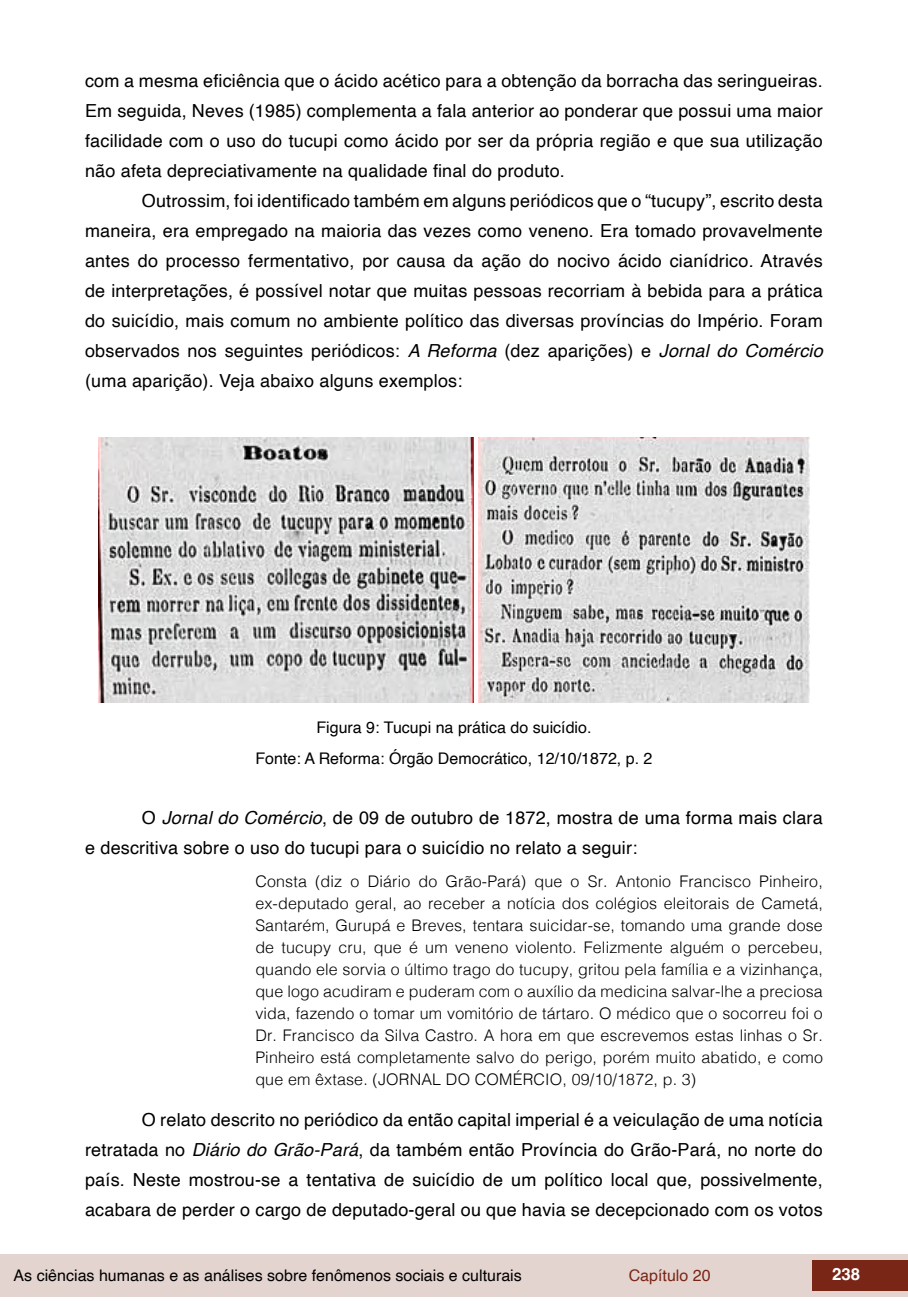
<style>
.page{position:relative;width:908px;height:1304px;background:#fff}
.page>*{position:absolute;margin:0;border:0;box-sizing:border-box;transform-origin:0 0}
.t1{font:18px/30px "Helvetica";letter-spacing:.01em;color:#000;text-align:justify}
.t2{font:700 16.8px "Helvetica";color:#fff}
.t3{font:300 16px/22px "Helvetica";letter-spacing:.01em;color:#000;text-align:justify}
.t4{font:16px/30.6px "Helvetica";color:#000;text-align:center}
.t5{font:16px "Helvetica";color:#7a2616}
.s1{font-style:italic}
</style>
<div class="page">
<div style="left:0;top:1254px;width:906px;height:43px;background:#e4d4d0"></div>
<div style="left:812px;top:1261px;width:95px;height:30px;background:#7a2616"></div>
<img style="left:98px;top:438px;width:375px;height:264px">
<img style="left:478px;top:437px;width:331px;height:265px">
<p class="t1" style="left:85px;top:66px;width:738px">com a mesma eficiência que o ácido acético para a obtenção da borracha das seringueiras.<br>Em seguida, Neves (1985) complementa a fala anterior ao ponderar que possui uma maior facilidade com o uso do tucupi como ácido por ser da própria região e que sua utilização não afeta depreciativamente na qualidade final do produto.</p>
<p class="t1" style="left:85px;top:186px;width:738px;text-indent:57px">Outrossim, foi identificado também em alguns periódicos que o “tucupy”, escrito desta maneira, era empregado na maioria das vezes como veneno. Era tomado provavelmente antes do processo fermentativo, por causa da ação do nocivo ácido cianídrico. Através de interpretações, é possível notar que muitas pessoas recorriam à bebida para a prática do suicídio, mais comum no ambiente político das diversas províncias do Império. Foram observados nos seguintes periódicos: <span class="s1">A Reforma</span> (dez aparições) e <span class="s1">Jornal do Comércio </span>(uma aparição). Veja abaixo alguns exemplos:</p>
<p class="t4" style="left:255px;top:713px;width:398px">Figura 9: Tucupi na prática do suicídio.<br>Fonte: A Reforma: Órgão Democrático, 12/10/1872, p. 2</p>
<p class="t1" style="left:85px;top:803px;width:738px;text-indent:57px">O <span class="s1">Jornal do Comércio</span>, de 09 de outubro de 1872, mostra de uma forma mais clara e descritiva sobre o uso do tucupi para o suicídio no relato a seguir:</p>
<p class="t3" style="left:255px;top:869px;width:568px">Consta (diz o Diário do Grão-Pará) que o Sr. Antonio Francisco Pinheiro, ex-deputado geral, ao receber a notícia dos colégios eleitorais de Cametá, Santarém, Gurupá e Breves, tentara suicidar-se, tomando uma grande dose de tucupy cru, que é um veneno violento. Felizmente alguém o percebeu, quando ele sorvia o último trago do tucupy, gritou pela família e a vizinhança, que logo acudiram e puderam com o auxílio da medicina salvar-lhe a preciosa vida, fazendo o tomar um vomitório de tártaro. O médico que o socorreu foi o Dr. Francisco da Silva Castro. A hora em que escrevemos estas linhas o Sr.<br>Pinheiro está completamente salvo do perigo, porém muito abatido, e como que em êxtase. (JORNAL DO COMÉRCIO, 09/10/1872, p. 3)</p>
<p class="t1" style="left:85px;top:1105px;width:738px;text-indent:57px">O relato descrito no periódico da então capital imperial é a veiculação de uma notícia retratada no <span class="s1">Diário do Grão-Pará</span>, da também então Província do Grão-Pará, no norte do país. Neste mostrou-se a tentativa de suicídio de um político local que, possivelmente, acabara de perder o cargo de deputado-geral ou que havia se decepcionado com os votos</p>
<p class="t4" style="left:14px;top:1260px;width:509px">As ciências humanas e as análises sobre fenômenos sociais e culturais</p>
<p class="t5" style="left:628px;top:1263px;width:83px">Capítulo 20</p>
<p class="t2" style="left:831px;top:1264px;width:30px">238</p>
</div>
